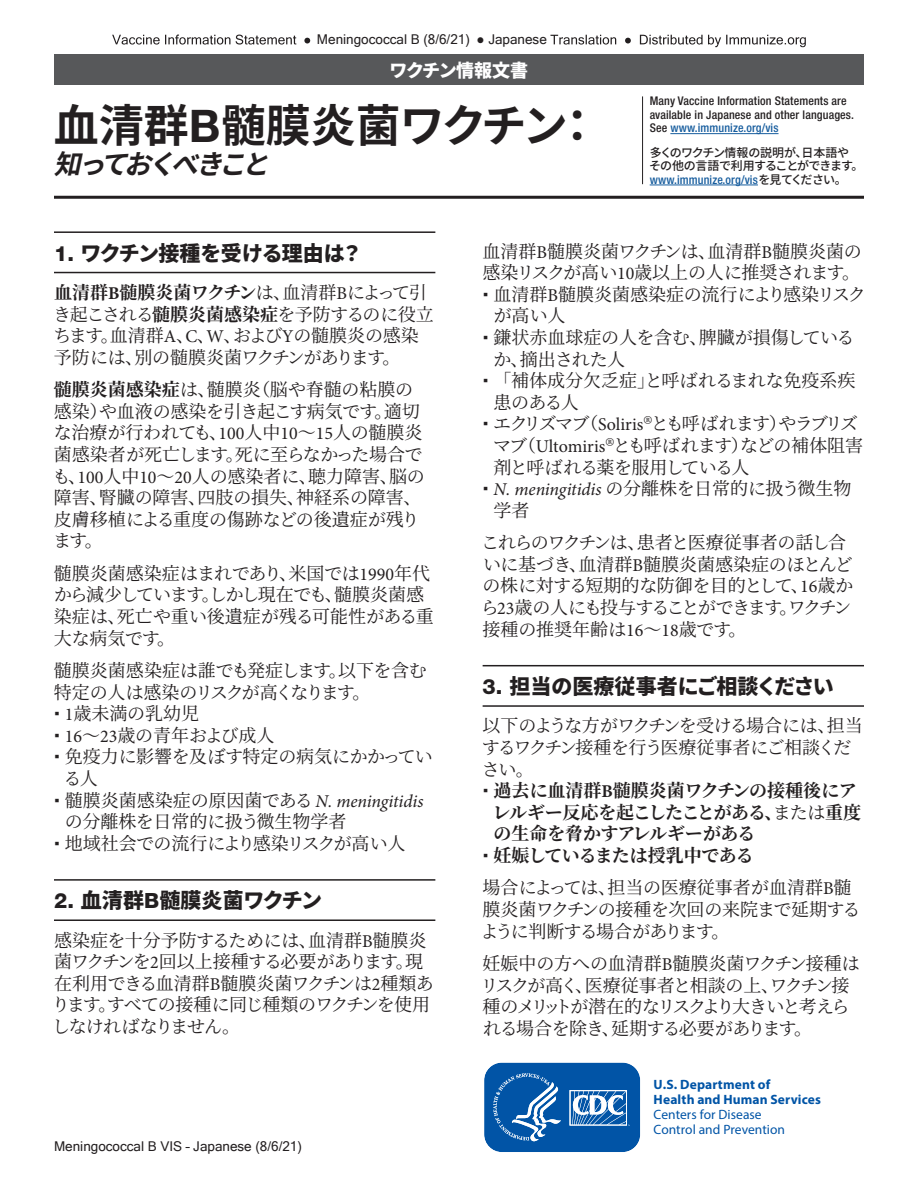
<style>
.page{position:relative;width:918px;height:1188px;background:#fff}
.page>*{position:absolute;margin:0;border:0;box-sizing:border-box;transform-origin:0 0}
.t1{font:700 45px "Noto Sans CJ Kjp";color:#231f20}
.t2{font:italic 700 27px "Noto Sans CJ Kjp";color:#231f20}
.t3{font:900 21px "Noto Sans CJ Kjp";letter-spacing:-.005em;color:#231f20}
.t4{font:900 21px "Noto Sans CJ Kjp";letter-spacing:-.03em;color:#231f20}
.t5{font:18px/21.6px "Noto Serif CJ Kjp";letter-spacing:-.015em;color:#231f20}
.t6{font:18px/21.6px "Noto Serif CJ Kjp";letter-spacing:-.035em;color:#231f20}
.t7{font:18px/21.6px "Noto Serif CJ Kjp";letter-spacing:-.05em;color:#231f20}
.t8{font:700 18px/21.6px "Noto Serif CJ Kjp";letter-spacing:-.025em;color:#231f20}
.t9{font:18px/21.6px "Noto Serif CJ Kjp";letter-spacing:-.065em;color:#231f20}
.t10{font:18px "Noto Serif CJ Kjp";letter-spacing:-.1em;color:#231f20}
.t11{font:italic 18px "Minion Pro";letter-spacing:-.01em;color:#231f20}
.t12{font:18px "Noto Serif CJ Kjp";letter-spacing:-.07em;color:#231f20}
.t13{font:900 18px "Noto Sans CJ Kjp";letter-spacing:-.04em;color:#fff}
.t14{font:13.5px "Microsoft Sans Serif";color:#231f20}
.t15{font:700 13.5px/15px "Myriad Pro";letter-spacing:.01em;color:#0154a6}
.t16{font:13.5px/15px "Myriad Pro";color:#0154a6}
.t17{font:500 condensed 12px/13.5px "Helvetica Neue LT Std";letter-spacing:.01em;color:#231f20}
.t18{font:500 12px/13.5px "Noto Sans CJ Kjp";letter-spacing:-.055em;color:#231f20}
.t19{font:500 condensed 12px "Helvetica Neue LT Std";letter-spacing:.01em;color:#175d9e}
.s1{font-family:"Helvetica Neue LT Std"}
.s2{color:#175d9e}
.s3{font-family:"Noto Sans CJ Kjp";font-stretch:normal;color:#231f20}
.s4{font-family:"Helvetica Neue LT Std";font-weight:800}
.s5{font-weight:700}
.s6{font-family:"Minion Pro";font-weight:700}
.s7{font-family:"Minion Pro"}
.s8{font-family:"Minion Pro";font-style:italic}
.s9{font-family:"Noto Serif CJ Kjp";font-style:normal}
.s10{font-weight:400}
</style>
<div class="page">
<hr style="left:642px;top:96px;width:1px;height:88px;background:#231f20">
<hr style="left:54px;top:196px;width:810px;height:3px;background:#231f20">
<svg style="left:484px;top:1062px;width:157px;height:90px;background:#296fb4"></svg>
<div style="left:54px;top:54px;width:810px;height:31px;background:#57585a"></div>
<hr style="left:670px;top:133px;width:109px;height:1px;background:#175d9e">
<hr style="left:650px;top:185px;width:108px;height:1px;background:#175d9e">
<svg style="left:112px;top:35px;width:198px;height:10px"></svg>
<svg style="left:551px;top:35px;width:255px;height:12px"></svg>
<hr style="left:54px;top:272px;width:381px;height:1px;background:#231f20">
<hr style="left:54px;top:231px;width:381px;height:2px;background:#231f20">
<hr style="left:54px;top:919px;width:381px;height:2px;background:#231f20">
<hr style="left:54px;top:879px;width:381px;height:2px;background:#231f20">
<hr style="left:483px;top:705px;width:381px;height:2px;background:#231f20">
<hr style="left:483px;top:665px;width:381px;height:1px;background:#231f20">
<p class="t14" style="left:317px;top:32px;width:231px">Meningococcal B (8/6/21) ● Japanese</p>
<p class="t13" style="left:390px;top:60px;width:140px">ワクチン情報文書</p>
<h1 class="t1" style="left:54px;top:100px;width:547px">血清群<span class="s1">B</span>髄膜炎菌ワクチン：</h1>
<h2 class="t2" style="left:54px;top:149px;width:233px">知っておくべきこと</h2>
<p class="t17" style="left:650px;top:94px;width:206px">Many Vaccine Information Statements are available in Japanese and other languages.<br>See <span class="s2">www.immunize.org/vis</span></p>
<p class="t18" style="left:649px;top:146px;width:216px">多くのワクチン情報の説明が、日本語やその他の言語で利用することができます。</p>
<p class="t19" style="left:650px;top:172px;width:199px">www.immunize.org/vis<span class="s3">を見てください。</span></p>
<p class="t4" style="left:54px;top:241px;width:310px"><span class="s4">1.</span> ワクチン接種を受ける理由は？</p>
<p class="t6" style="left:53px;top:282px;width:382px"><span class="s5">血清群</span><span class="s6">B</span><span class="s5">髄膜炎菌ワクチン</span>は、血清群<span class="s7">B</span>によって引き起こされる<span class="s5">髄膜炎菌感染症</span>を予防するのに役立ちます。血清群<span class="s7">A</span>、<span class="s7">C</span>、<span class="s7">W</span>、および<span class="s7">Y</span>の髄膜炎の感染予防には、別の髄膜炎菌ワクチンがあります。</p>
<p class="t5" style="left:52px;top:379px;width:374px"><span class="s5">髄膜炎菌感染症</span>は、髄膜炎（脳や脊髄の粘膜の感染）や血液の感染を引き起こす病気です。適切な治療が行われても、<span class="s7">100</span>人中<span class="s7">10</span>～<span class="s7">15</span>人の髄膜炎菌感染者が死亡します。死に至らなかった場合でも、<span class="s7">100</span>人中<span class="s7">10</span>～<span class="s7">20</span>人の感染者に、聴力障害、脳の障害、腎臓の障害、四肢の損失、神経系の障害、皮膚移植による重度の傷跡などの後遺症が残ります。</p>
<p class="t5" style="left:54px;top:563px;width:381px">髄膜炎菌感染症はまれであり、米国では<span class="s7">1990</span>年代から減少しています。しかし現在でも、髄膜炎菌感染症は、死亡や重い後遺症が残る可能性がある重大な病気です。</p>
<p class="t5" style="left:54px;top:660px;width:374px">髄膜炎菌感染症は誰でも発症します。以下を含む</p>
<p class="t10" style="left:54px;top:682px;width:318px">特定の人は感染のリスクが高くなります。</p>
<p class="t5" style="left:65px;top:703px;width:136px"><span class="s7">1</span>歳未満の乳幼児</p>
<p class="t5" style="left:65px;top:725px;width:211px"><span class="s7">16</span>～<span class="s7">23</span>歳の青年および成人</p>
<p class="t5" style="left:65px;top:746px;width:370px">免疫力に影響を及ぼす特定の病気にかかってい</p>
<p class="t5" style="left:64px;top:768px;width:36px">る人</p>
<p class="t5" style="left:65px;top:790px;width:360px">髄膜炎菌感染症の原因菌である<span class="s8">N. meningitidis</span></p>
<p class="t5" style="left:65px;top:811px;width:283px">の分離株を日常的に扱う微生物学者</p>
<p class="t5" style="left:65px;top:833px;width:342px">地域社会での流行により感染リスクが高い人</p>
<p class="t3" style="left:54px;top:889px;width:270px"><span class="s4">2.</span> 血清群<span class="s4">B</span>髄膜炎菌ワクチン</p>
<p class="t6" style="left:52px;top:930px;width:383px">感染症を十分予防するためには、血清群<span class="s7">B</span>髄膜炎菌ワクチンを<span class="s7">2</span>回以上接種する必要があります。現在利用できる血清群<span class="s7">B</span>髄膜炎菌ワクチンは<span class="s7">2</span>種類あります。すべての接種に同じ種類のワクチンを使用しなければなりません。</p>
<p class="t14" style="left:54px;top:1138px;width:249px">Meningococcal B VIS – Japanese (8/6/21)</p>
<p class="t5" style="left:483px;top:241px;width:381px">血清群<span class="s7">B</span>髄膜炎菌ワクチンは、血清群<span class="s7">B</span>髄膜炎菌の</p>
<p class="t5" style="left:483px;top:262px;width:379px">感染リスクが高い<span class="s7">10</span>歳以上の人に推奨されます。</p>
<p class="t5" style="left:493px;top:284px;width:374px">血清群<span class="s7">B</span>髄膜炎菌感染症の流行により感染リスク</p>
<p class="t5" style="left:494px;top:305px;width:73px">が高い人</p>
<p class="t5" style="left:493px;top:327px;width:363px">鎌状赤血球症の人を含む、脾臓が損傷している</p>
<p class="t5" style="left:493px;top:349px;width:133px">か、摘出された人</p>
<p class="t5" style="left:493px;top:370px;width:363px">「補体成分欠乏症」と呼ばれるまれな免疫系疾</p>
<p class="t5" style="left:493px;top:392px;width:87px">患のある人</p>
<p class="t10" style="left:493px;top:414px;width:366px">エクリズマブ（<span class="s7">Soliris</span>®とも呼ばれます）やラブリズ</p>
<p class="t7" style="left:493px;top:435px;width:372px">マブ（<span class="s7">Ultomiris</span>®とも呼ばれます）などの補体阻害</p>
<p class="t12" style="left:493px;top:457px;width:258px">剤と呼ばれる薬を服用している人</p>
<p class="t11" style="left:493px;top:477px;width:359px">N. meningitidis <span class="s9">の分離株を日常的に扱う微生物</span></p>
<p class="t9" style="left:481px;top:494px;width:366px;line-height:32.4px;text-indent:12px">学者<br>これらのワクチンは、患者と医療従事者の話し合</p>
<p class="t5" style="left:481px;top:554px;width:374px;text-align:justify">いに基づき、血清群<span class="s7">B</span>髄膜炎菌感染症のほとんどの株に対する短期的な防御を目的として、<span class="s7">16</span>歳から<span class="s7">23</span>歳の人にも投与することができます。ワクチン接種の推奨年齢は<span class="s7">16</span>～<span class="s7">18</span>歳です。</p>
<p class="t3" style="left:483px;top:674px;width:353px"><span class="s4">3.</span> 担当の医療従事者にご相談ください</p>
<p class="t9" style="left:482px;top:715px;width:382px">以下のような方がワクチンを受ける場合には、担当するワクチン接種を行う医療従事者にご相談ください。</p>
<p class="t8" style="left:493px;top:780px;width:370px">過去に血清群<span class="s7">B</span>髄膜炎菌ワクチンの接種後にアレルギー反応を起こしたことがある、<span class="s10">または</span>重度の生命を脅かすアレルギーがある<br>妊娠しているまたは授乳中である</p>
<p class="t5" style="left:481px;top:877px;width:381px">場合によっては、担当の医療従事者が血清群<span class="s7">B</span>髄膜炎菌ワクチンの接種を次回の来院まで延期するように判断する場合があります。</p>
<p class="t7" style="left:480px;top:953px;width:381px">妊娠中の方への血清群<span class="s7">B</span>髄膜炎菌ワクチン接種はリスクが高く、医療従事者と相談の上、ワクチン接種のメリットが潜在的なリスクより大きいと考えられる場合を除き、延期する必要があります。</p>
<p class="t15" style="left:654px;top:1077px;width:169px">U.S. Department of<br>Health and Human Services</p>
<p class="t16" style="left:654px;top:1107px;width:133px">Centers for Disease<br>Control and Prevention</p>
</div>
